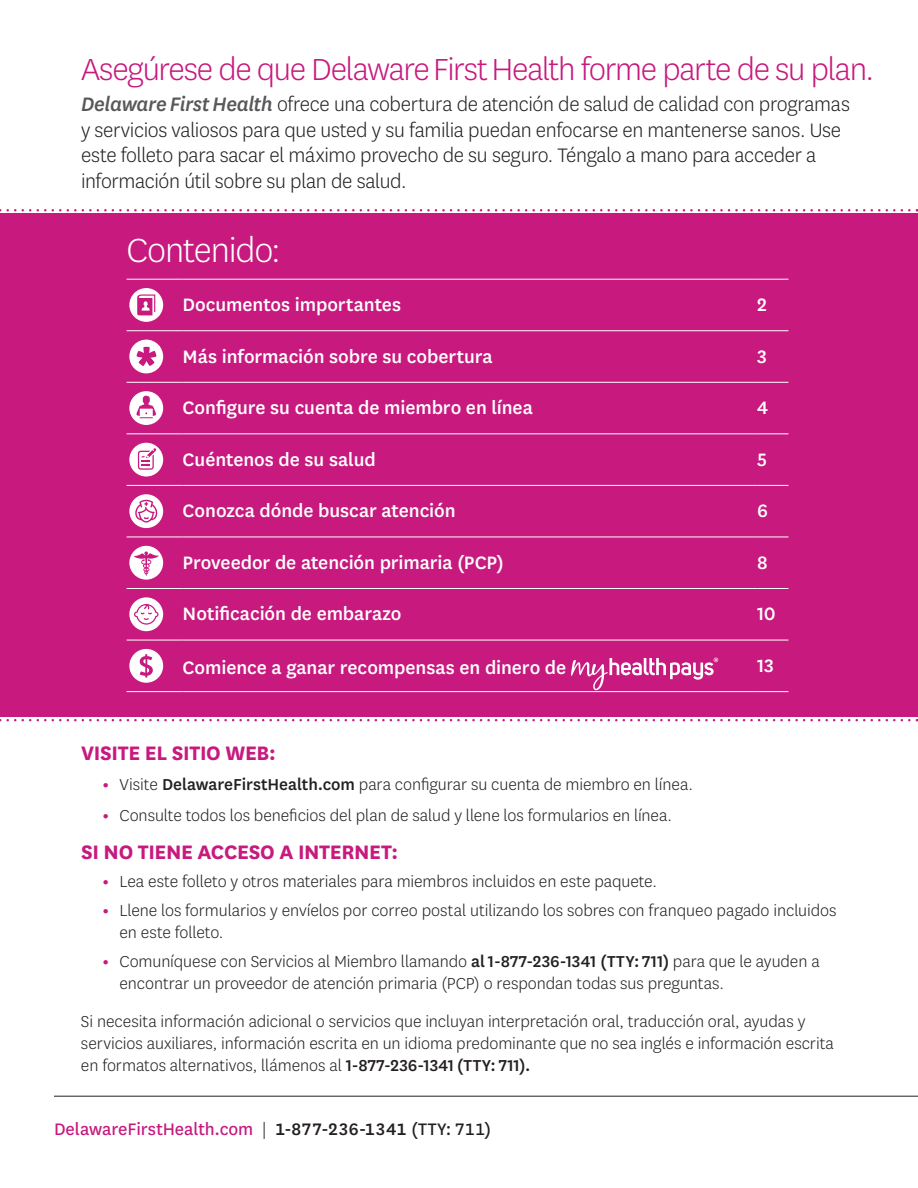
<style>
.page{position:relative;width:918px;height:1188px;background:#fff}
.page>*{position:absolute;margin:0;border:0;box-sizing:border-box;transform-origin:0 0}
.t1{font:300 39.15px "Centene Sans";letter-spacing:-.03em;color:#fff}
.t2{font:300 35.7px "Centene Sans";letter-spacing:-.035em;color:#c7197e}
.t3{font:300 22.8px/25.5px "Centene Sans";letter-spacing:-.015em;color:#231f20}
.t4{font:700 22.8px "Centene Sans";letter-spacing:-.015em;color:#c7197e}
.t5{font:500 21px "Centene Sans";letter-spacing:-.005em;color:#fff}
.t6{font:19.5px "Centene Sans";color:#c7197e}
.t7{font:300 18.6px/22.2px "Centene Sans";letter-spacing:-.005em;color:#231f20}
.s1{font-weight:500;font-style:italic;color:#57585a}
.s2{font-weight:700;color:#c7197e}
.s3{font-weight:500}
.s4{font-weight:300;color:#231f20}
.s5{font-weight:500;color:#231f20}
.s6{color:#231f20}
</style>
<div class="page">
<hr style="left:54px;top:1096px;width:864px;height:1px;background:#231f20">
<div style="left:0;top:213px;width:918px;height:504px;background:#c7197e"></div>
<hr style="left:127px;top:588px;width:56px;height:1px;background:#fff">
<hr style="left:183px;top:588px;width:574px;height:1px;background:#fff">
<hr style="left:757px;top:588px;width:31px;height:1px;background:#fff">
<hr style="left:127px;top:691px;width:56px;height:1px;background:#fff">
<hr style="left:183px;top:691px;width:574px;height:1px;background:#fff">
<hr style="left:757px;top:691px;width:31px;height:1px;background:#fff">
<hr style="left:127px;top:640px;width:56px;height:1px;background:#fff">
<hr style="left:183px;top:640px;width:574px;height:1px;background:#fff">
<hr style="left:757px;top:640px;width:31px;height:1px;background:#fff">
<hr style="left:127px;top:537px;width:56px;height:1px;background:#fff">
<hr style="left:183px;top:537px;width:574px;height:1px;background:#fff">
<hr style="left:757px;top:537px;width:31px;height:1px;background:#fff">
<hr style="left:127px;top:485px;width:56px;height:1px;background:#fff">
<hr style="left:183px;top:485px;width:574px;height:1px;background:#fff">
<hr style="left:757px;top:485px;width:31px;height:1px;background:#fff">
<hr style="left:127px;top:433px;width:56px;height:1px;background:#fff">
<hr style="left:183px;top:433px;width:574px;height:1px;background:#fff">
<hr style="left:757px;top:433px;width:31px;height:1px;background:#fff">
<hr style="left:127px;top:382px;width:56px;height:1px;background:#fff">
<hr style="left:183px;top:382px;width:574px;height:1px;background:#fff">
<hr style="left:757px;top:382px;width:31px;height:1px;background:#fff">
<hr style="left:127px;top:330px;width:56px;height:1px;background:#fff">
<hr style="left:183px;top:330px;width:574px;height:1px;background:#fff">
<hr style="left:757px;top:330px;width:31px;height:1px;background:#fff">
<hr style="left:127px;top:279px;width:56px;height:1px;background:#fff">
<hr style="left:183px;top:279px;width:574px;height:1px;background:#fff">
<hr style="left:757px;top:279px;width:31px;height:1px;background:#fff">
<svg style="left:0;top:719px;width:909px;height:2px"></svg>
<svg style="left:0;top:209px;width:909px;height:2px"></svg>
<svg style="left:129px;top:340px;width:34px;height:33px"></svg>
<svg style="left:129px;top:391px;width:34px;height:34px"></svg>
<div style="left:129px;top:288px;width:34px;height:34px;background:#fff;border-radius:50%"></div>
<svg style="left:137px;top:294px;width:18px;height:21px"></svg>
<div style="left:129px;top:443px;width:34px;height:34px;background:#fff;border-radius:50%"></div>
<svg style="left:138px;top:448px;width:19px;height:22px"></svg>
<svg style="left:129px;top:494px;width:34px;height:34px"></svg>
<svg style="left:129px;top:546px;width:34px;height:34px"></svg>
<div style="left:129px;top:597px;width:34px;height:34px;background:#fff;border-radius:50%"></div>
<svg style="left:134px;top:604px;width:25px;height:21px"></svg>
<div style="left:129px;top:649px;width:34px;height:34px;background:#fff;border-radius:50%"></div>
<svg style="left:140px;top:654px;width:13px;height:24px"></svg>
<svg style="left:571px;top:658px;width:147px;height:32px"></svg>
<p class="t2" style="left:81px;top:46px;width:795px">Asegúrese de que Delaware First Health forme parte de su plan.</p>
<p class="t3" style="left:81px;top:91px;width:770px"><span class="s1">Delaware First Health</span> ofrece una cobertura de atención de salud de calidad con programas y servicios valiosos para que usted y su familia puedan enfocarse en mantenerse sanos. Use este folleto para sacar el máximo provecho de su seguro. Téngalo a mano para acceder a información útil sobre su plan de salud.</p>
<h2 class="t1" style="left:127px;top:226px;width:156px">Contenido:</h2>
<p class="t5" style="left:183px;top:290px;width:220px">Documentos importantes</p>
<p class="t5" style="left:757px;top:290px;width:11px">2</p>
<p class="t5" style="left:183px;top:342px;width:312px">Más información sobre su cobertura</p>
<p class="t5" style="left:757px;top:342px;width:11px">3</p>
<p class="t5" style="left:183px;top:394px;width:352px">Confgure su cuenta de miembro en línea</p>
<p class="t5" style="left:757px;top:394px;width:13px">4</p>
<p class="t5" style="left:183px;top:445px;width:195px">Cuéntenos de su salud</p>
<p class="t5" style="left:757px;top:445px;width:11px">5</p>
<p class="t5" style="left:183px;top:497px;width:274px">Conozca dónde buscar atención</p>
<p class="t5" style="left:757px;top:497px;width:12px">6</p>
<p class="t5" style="left:183px;top:548px;width:323px">Proveedor de atención primaria (PCP)</p>
<p class="t5" style="left:757px;top:548px;width:12px">8</p>
<p class="t5" style="left:183px;top:600px;width:221px">Notifcación de embarazo</p>
<p class="t5" style="left:757px;top:600px;width:20px">10</p>
<p class="t5" style="left:183px;top:653px;width:385px">Comience a ganar recompensas en dinero de</p>
<p class="t5" style="left:757px;top:651px;width:18px">13</p>
<p class="t4" style="left:81px;top:737px;width:196px">VISITE EL SITIO WEB:</p>
<p class="t7" style="left:102px;top:773px;width:592px"><span class="s2">•</span> Visite <span class="s3">DelawareFirstHealth.com</span> para confgurar su cuenta de miembro en línea.</p>
<p class="t7" style="left:102px;top:803px;width:571px"><span class="s2">•</span> Consulte todos los benefcios del plan de salud y llene los formularios en línea.</p>
<p class="t4" style="left:81px;top:836px;width:319px">SI NO TIENE ACCESO A INTERNET:</p>
<p class="t7" style="left:102px;top:870px;width:556px"><span class="s2">•</span> Lea este folleto y otros materiales para miembros incluidos en este paquete.</p>
<p class="t7" style="left:119px;top:899px;width:719px;text-indent:-17px"><span class="s2">•</span> Llene los formularios y envíelos por correo postal utilizando los sobres con franqueo pagado incluidos en este folleto.</p>
<p class="t7" style="left:119px;top:950px;width:702px;text-indent:-17px"><span class="s2">•</span> Comuníquese con Servicios al Miembro llamando <span class="s3">al 1‑877‑236‑1341 (TTY: 711)</span> para que le ayuden a encontrar un proveedor de atención primaria (PCP) o respondan todas sus preguntas.</p>
<p class="t7" style="left:81px;top:1009px;width:755px">Si necesita información adicional o servicios que incluyan interpretación oral, traducción oral, ayudas y servicios auxiliares, información escrita en un idioma predominante que no sea inglés e información escrita en formatos alternativos, llámenos al <span class="s3">1‑877‑236‑1341 (TTY: 711).</span></p>
<p class="t6" style="left:54px;top:1116px;width:439px">DelawareFirstHealth.com <span class="s4">|</span> <span class="s5">1‑877‑236‑1341</span> <span class="s6">(TTY: 711)</span></p>
</div>
